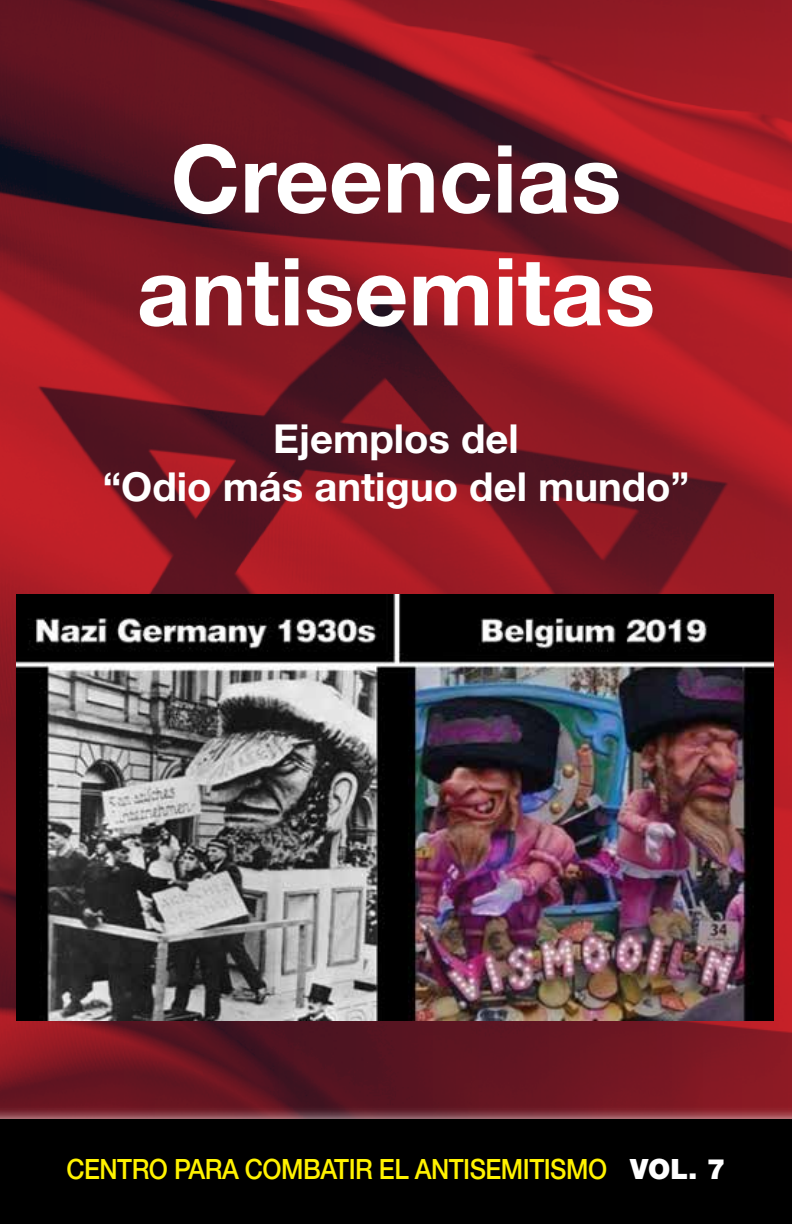
<style>
.page{position:relative;width:792px;height:1224px;background:#fff}
.page>*{position:absolute;margin:0;border:0;box-sizing:border-box;transform-origin:0 0}
.t1{font:700 94px/112.8px "Helvetica Neue LT Std";color:#fff;text-align:center}
.t2{font:700 40px/48px "Helvetica Neue LT Std";color:#fff;text-align:center}
.t3{font:500 28px "Helvetica Neue LT Std";letter-spacing:-.02em;color:#fff200;scale:.9 1}
.s1{font-weight:900;color:#fff}
</style>
<div class="page">
<img style="left:0;top:0;width:792px;height:1106px">
<div style="left:0;top:1106px;width:792px;height:118px;background:#fff;opacity:.75"></div>
<div style="left:0;top:1119px;width:792px;height:105px;background:#000"></div>
<img style="left:17px;top:595px;width:756px;height:426px">
<h1 class="t1" style="left:137px;top:121px;width:520px">Creencias antisemitas</h1>
<h2 class="t2" style="left:103px;top:413px;width:588px">Ejemplos del<br>“Odio más antiguo del mundo”</h2>
<p class="t3" style="left:66px;top:1153px;width:734px">CENTRO PARA COMBATIR EL ANTISEMITISMO <span class="s1">VOL. 7</span></p>
</div>
